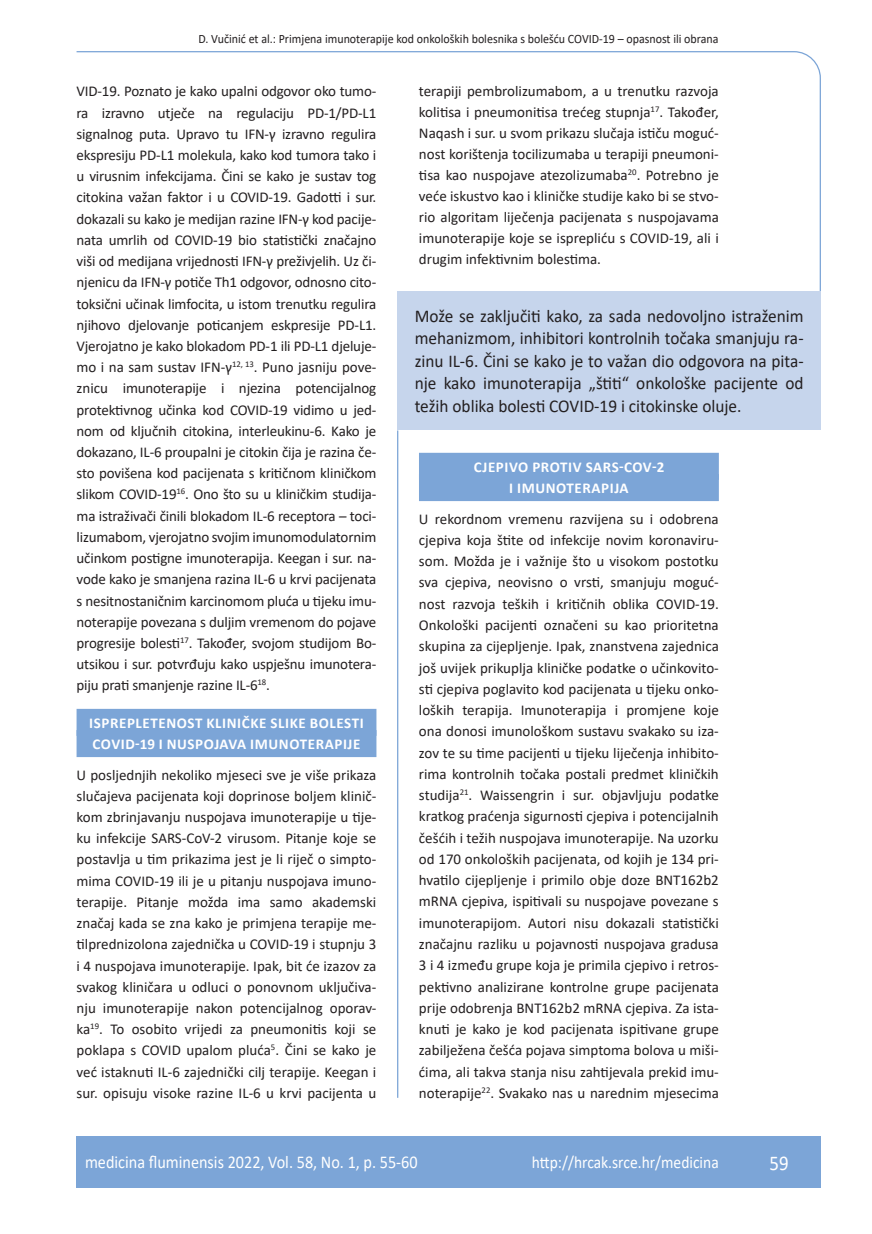
<style>
.page{position:relative;width:872px;height:1234px;background:#fff}
.page>*{position:absolute;margin:0;border:0;box-sizing:border-box;transform-origin:0 0}
.t1{font:21px "Calibri";color:#fff;scale:.9 1}
.anterfile{font:18px/22.5px "Calibri";color:#231f20;text-align:justify;scale:.96 1}
.t2{font:18px "Calibri";color:#fff;scale:.9 1}
.t3{font:17.25px "Calibri";color:#fff;scale:.9 1}
.osnovni_tekst{font:15px/21.1px "Calibri";color:#231f20;text-align:justify}
.naslov_ruler{font:700 15px "Calibri";letter-spacing:.04em;color:#fff}
.glava{font:12.75px "Calibri";color:#231f20;scale:.94 1}
</style>
<div class="page">
<svg style="left:76px;top:51px;width:745px;height:275px"></svg>
<hr style="left:397px;top:430px;width:1px;height:667px;background:#7ca5d7">
<div style="left:77px;top:1135px;width:744px;height:51px;background:#7ca5d7"></div>
<div style="left:77px;top:708px;width:299px;height:27px;background:#7ca5d7"></div>
<div style="left:77px;top:730px;width:299px;height:27px;background:#7ca5d7"></div>
<div style="left:398px;top:291px;width:422px;height:139px;background:#c6d5ec"></div>
<div style="left:419px;top:452px;width:300px;height:27px;background:#7ca5d7"></div>
<div style="left:419px;top:474px;width:300px;height:27px;background:#7ca5d7"></div>
<p class="glava" style="left:198px;top:29px;width:555px">D. Vučinić et al.: Primjena imunoterapije kod onkoloških bolesnika s bolešću COVID-19 – opasnost ili obrana</p>
<p class="osnovni_tekst" style="left:77px;top:80px;width:301px">VID-19. Poznato je kako upalni odgovor oko tumo&shy;ra izravno utječe na regulaciju PD-1/PD-L1 signalnog puta. Upravo tu IFN-γ izravno regulira ekspresiju PD-L1 molekula, kako kod tumora tako i u virusnim infekcijama. Čini se kako je sustav tog citokina važan faktor i u COVID-19. Gadotti i sur. dokazali su kako je medijan razine IFN-γ kod pacije&shy;nata umrlih od COVID-19 bio statistički značajno viši od medijana vrijednosti IFN-γ preživjelih. Uz či&shy;njenicu da IFN-γ potiče Th1 odgovor, odnosno cito&shy;toksični učinak limfocita, u istom trenutku regulira njihovo djelovanje poticanjem eskpresije PD-L1.<br>Vjerojatno je kako blokadom PD-1 ili PD-L1 djeluje&shy;mo i na sam sustav IFN-γ<sup>12,</sup> <sup>13</sup>. Puno jasniju pove&shy;znicu imunoterapije i njezina potencijalnog protektivnog učinka kod COVID-19 vidimo u jed&shy;nom od ključnih citokina, interleukinu-6. Kako je dokazano, IL-6 proupalni je citokin čija je razina če&shy;sto povišena kod pacijenata s kritičnom kliničkom slikom COVID-19<sup>16</sup>. Ono što su u kliničkim studija&shy;ma istraživači činili blokadom IL-6 receptora – toci&shy;lizumabom, vjerojatno svojim imunomodulatornim učinkom postigne imunoterapija. Keegan i sur. na&shy;vode kako je smanjena razina IL-6 u krvi pacijenata s nesitnostaničnim karcinomom pluća u tijeku imu&shy;noterapije povezana s duljim vremenom do pojave progresije bolesti<sup>17</sup>. Također, svojom studijom Bo&shy;utsikou i sur. potvrđuju kako uspješnu imunotera&shy;piju prati smanjenje razine IL-6<sup>18</sup>.</p>
<p class="naslov_ruler" style="left:89px;top:712px;width:276px">ISPREPLETENOST KLINIČKE SLIKE BOLESTI</p>
<p class="naslov_ruler" style="left:93px;top:733px;width:269px">COVID-19 I NUSPOJAVA IMUNOTERAPIJE</p>
<p class="osnovni_tekst" style="left:77px;top:763px;width:301px">U posljednjih nekoliko mjeseci sve je više prikaza slučajeva pacijenata koji doprinose boljem klinič&shy;kom zbrinjavanju nuspojava imunoterapije u tije&shy;ku infekcije SARS-CoV-2 virusom. Pitanje koje se postavlja u tim prikazima jest je li riječ o simpto&shy;mima COVID-19 ili je u pitanju nuspojava imuno&shy;terapije. Pitanje možda ima samo akademski značaj kada se zna kako je primjena terapije me&shy;tilprednizolona zajednička u COVID-19 i stupnju 3 i 4 nuspojava imunoterapije. Ipak, bit će izazov za svakog kliničara u odluci o ponovnom uključiva&shy;nju imunoterapije nakon potencijalnog oporav&shy;ka<sup>19</sup>. To osobito vrijedi za pneumonitis koji se poklapa s COVID upalom pluća<sup>5</sup>. Čini se kako je već istaknuti IL-6 zajednički cilj terapije. Keegan i sur. opisuju visoke razine IL-6 u krvi pacijenta u</p>
<p class="osnovni_tekst" style="left:419px;top:80px;width:301px">terapiji pembrolizumabom, a u trenutku razvoja kolitisa i pneumonitisa trećeg stupnja<sup>17</sup>. Također, Naqash i sur. u svom prikazu slučaja ističu moguć&shy;nost korištenja tocilizumaba u terapiji pneumoni&shy;tisa kao nuspojave atezolizumaba<sup>20</sup>. Potrebno je veće iskustvo kao i kliničke studije kako bi se stvo&shy;rio algoritam liječenja pacijenata s nuspojavama imunoterapije koje se isprepliću s COVID-19, ali i drugim infektivnim bolestima.</p>
<p class="anterfile" style="left:415px;top:304px;width:407px">Može se zaključiti kako, za sada nedovoljno istraženim mehanizmom, inhibitori kontrolnih točaka smanjuju ra&shy;zinu IL-6. Čini se kako je to važan dio odgovora na pita&shy;nje kako imunoterapija „štiti“ onkološke pacijente od težih oblika bolesti COVID-19 i citokinske oluje.</p>
<p class="naslov_ruler" style="left:474px;top:456px;width:192px">CJEPIVO PROTIV SARS-COV-2</p>
<p class="naslov_ruler" style="left:509px;top:477px;width:121px">I IMUNOTERAPIJA</p>
<p class="osnovni_tekst" style="left:419px;top:507px;width:301px">U rekordnom vremenu razvijena su i odobrena cjepiva koja štite od infekcije novim koronaviru&shy;som. Možda je i važnije što u visokom postotku sva cjepiva, neovisno o vrsti, smanjuju moguć&shy;nost razvoja teških i kritičnih oblika COVID-19.<br>Onkološki pacijenti označeni su kao prioritetna skupina za cijepljenje. Ipak, znanstvena zajednica još uvijek prikuplja kliničke podatke o učinkovito&shy;sti cjepiva poglavito kod pacijenata u tijeku onko&shy;loških terapija. Imunoterapija i promjene koje ona donosi imunološkom sustavu svakako su iza&shy;zov te su time pacijenti u tijeku liječenja inhibito&shy;rima kontrolnih točaka postali predmet kliničkih studija<sup>21</sup>. Waissengrin i sur. objavljuju podatke kratkog praćenja sigurnosti cjepiva i potencijalnih češćih i težih nuspojava imunoterapije. Na uzorku od 170 onkoloških pacijenata, od kojih je 134 pri&shy;hvatilo cijepljenje i primilo obje doze BNT162b2 mRNA cjepiva, ispitivali su nuspojave povezane s imunoterapijom. Autori nisu dokazali statistički značajnu razliku u pojavnosti nuspojava gradusa 3 i 4 između grupe koja je primila cjepivo i retros&shy;pektivno analizirane kontrolne grupe pacijenata prije odobrenja BNT162b2 mRNA cjepiva. Za ista&shy;knuti je kako je kod pacijenata ispitivane grupe zabilježena češća pojava simptoma bolova u miši&shy;ćima, ali takva stanja nisu zahtijevala prekid imu&shy;noterapije<sup>22</sup>. Svakako nas u narednim mjesecima</p>
<p class="t2" style="left:85px;top:1149px;width:371px">medicina fluminensis 2022, Vol. 58, No. 1, p. 55-60</p>
<p class="t3" style="left:532px;top:1150px;width:209px">http://hrcak.srce.hr/medicina</p>
<p class="t1" style="left:769px;top:1147px;width:23px">59</p>
</div>
